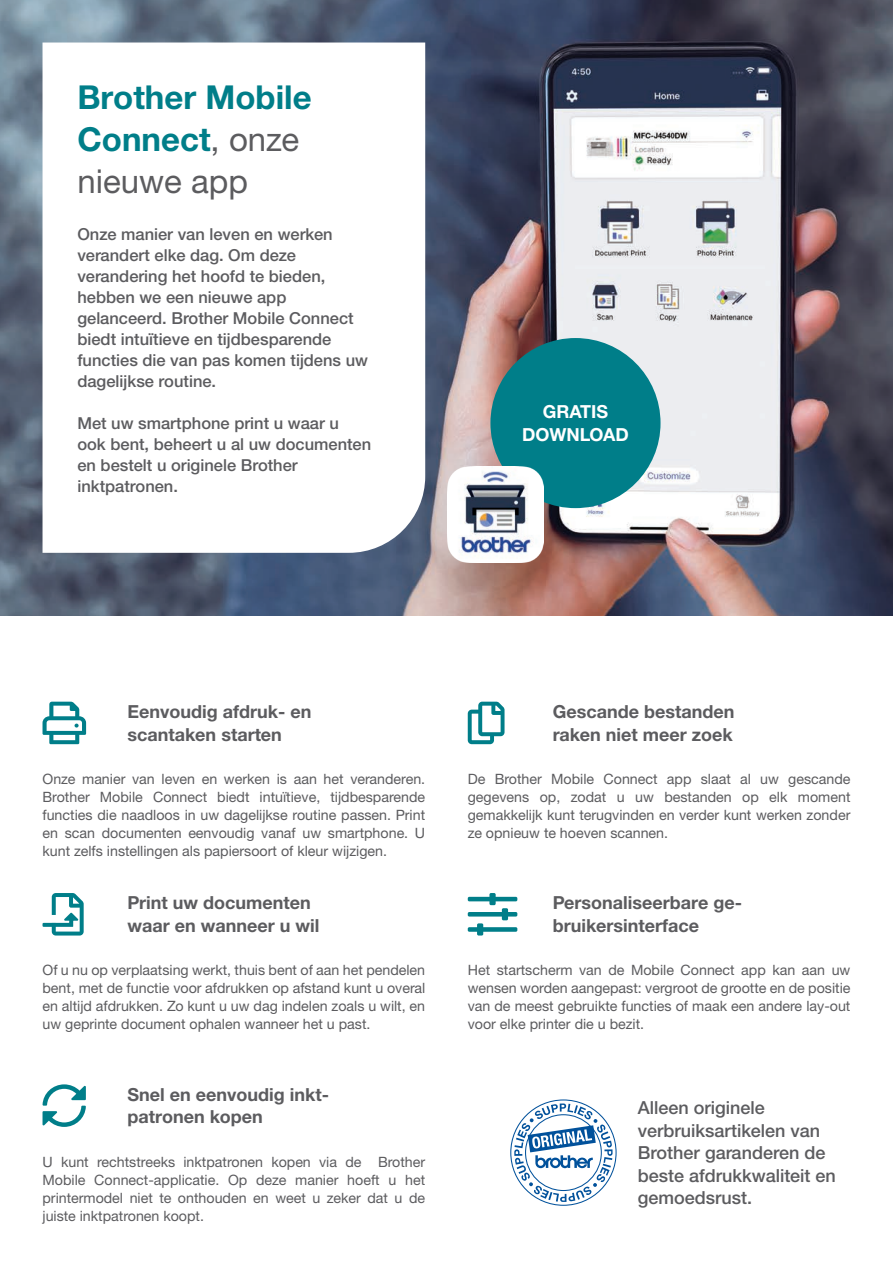
<style>
.page{position:relative;width:893px;height:1263px;background:#fff}
.page>*{position:absolute;margin:0;border:0;box-sizing:border-box;transform-origin:0 0}
.t1{font:700 33px/42px "Helvetica Neue LTW1 G";color:#007e89}
.t2{font:700 18px/22.5px "Helvetica Neue LTW1 G";color:#5c5c5f}
.t3{font:500 18px/22.5px "Helvetica Neue LTW1 G";color:#5c5c5f}
.t4{font:700 18px/22.5px "Helvetica Neue LTW1 G";color:#fff;text-align:center}
.t5{font:500 16.5px/21px "Helvetica Neue LTW1 G";color:#5c5c5f}
.t6{font:14.25px/18px "Helvetica Neue LTW1 G";color:#5c5c5f;text-align:justify}
.s1{font-weight:400;color:#5c5c5f}
</style>
<div class="page">
<hr style="left:892px;top:615px;width:1px;height:648px;background:#d1d2d4">
<img style="left:0;top:0;width:893px;height:615px">
<svg style="left:43px;top:43px;width:382px;height:510px"></svg>
<svg style="left:43px;top:702px;width:43px;height:42px"></svg>
<svg style="left:468px;top:702px;width:36px;height:42px"></svg>
<svg style="left:43px;top:1084px;width:43px;height:43px"></svg>
<svg style="left:468px;top:893px;width:49px;height:42px"></svg>
<div style="left:490px;top:338px;width:170px;height:170px;background:#007e89;border-radius:50%"></div>
<svg style="left:43px;top:893px;width:41px;height:42px"></svg>
<img style="left:447px;top:467px;width:96px;height:96px">
<svg style="left:510px;top:1099px;width:107px;height:107px"></svg>
<h1 class="t1" style="left:77px;top:76px;width:236px">Brother Mobile<br>Connect<span class="s1">, onze nieuwe app</span></h1>
<p class="t5" style="left:77px;top:223px;width:292px">Onze manier van leven en werken verandert elke dag. Om deze verandering het hoofd te bieden, hebben we een nieuwe app gelanceerd. Brother Mobile Connect biedt intuïtieve en tijdbesparende functies die van pas komen tijdens uw dagelijkse routine.</p>
<p class="t5" style="left:77px;top:412px;width:295px">Met uw smartphone print u waar u ook bent, beheert u al uw documenten en bestelt u originele Brother inktpatronen.</p>
<p class="t4" style="left:522px;top:400px;width:108px">GRATIS<br>DOWNLOAD</p>
<p class="t2" style="left:128px;top:700px;width:186px">Eenvoudig afdruk- en scantaken starten</p>
<p class="t2" style="left:553px;top:700px;width:183px">Gescande bestanden raken niet meer zoek</p>
<p class="t6" style="left:43px;top:770px;width:384px">Onze manier van leven en werken is aan het veranderen.<br>Brother Mobile Connect biedt intuïtieve, tijdbesparende functies die naadloos in uw dagelijkse routine passen. Print en scan documenten eenvoudig vanaf uw smartphone. U kunt zelfs instellingen als papiersoort of kleur wijzigen.</p>
<p class="t2" style="left:128px;top:892px;width:193px">Print uw documenten waar en wanneer u wil</p>
<p class="t6" style="left:43px;top:961px;width:384px">Of u nu op verplaatsing werkt, thuis bent of aan het pendelen bent, met de functie voor afdrukken op afstand kunt u overal en altijd afdrukken. Zo kunt u uw dag indelen zoals u wilt, en uw geprinte document ophalen wanneer het u past.</p>
<p class="t2" style="left:128px;top:1083px;width:203px">Snel en eenvoudig inkt&shy;patronen kopen</p>
<p class="t6" style="left:43px;top:1153px;width:384px">U kunt rechtstreeks inktpatronen kopen via de Brother Mobile Connect-applicatie. Op deze manier hoeft u het printermodel niet te onthouden en weet u zeker dat u de juiste inktpatronen koopt.</p>
<p class="t6" style="left:468px;top:770px;width:384px">De Brother Mobile Connect app slaat al uw gescande gegevens op, zodat u uw bestanden op elk moment gemakkelijk kunt terugvinden en verder kunt werken zonder ze opnieuw te hoeven scannen.</p>
<p class="t2" style="left:553px;top:892px;width:191px">Personaliseerbare ge&shy;bruikersinterface</p>
<p class="t6" style="left:468px;top:961px;width:384px">Het startscherm van de Mobile Connect app kan aan uw wensen worden aangepast: vergroot de grootte en de positie van de meest gebruikte functies of maak een andere lay-out voor elke printer die u bezit.</p>
<p class="t3" style="left:638px;top:1096px;width:200px">Alleen originele verbruiksartikelen van<br>Brother garanderen de beste afdrukkwaliteit en gemoedsrust.</p>
</div>
